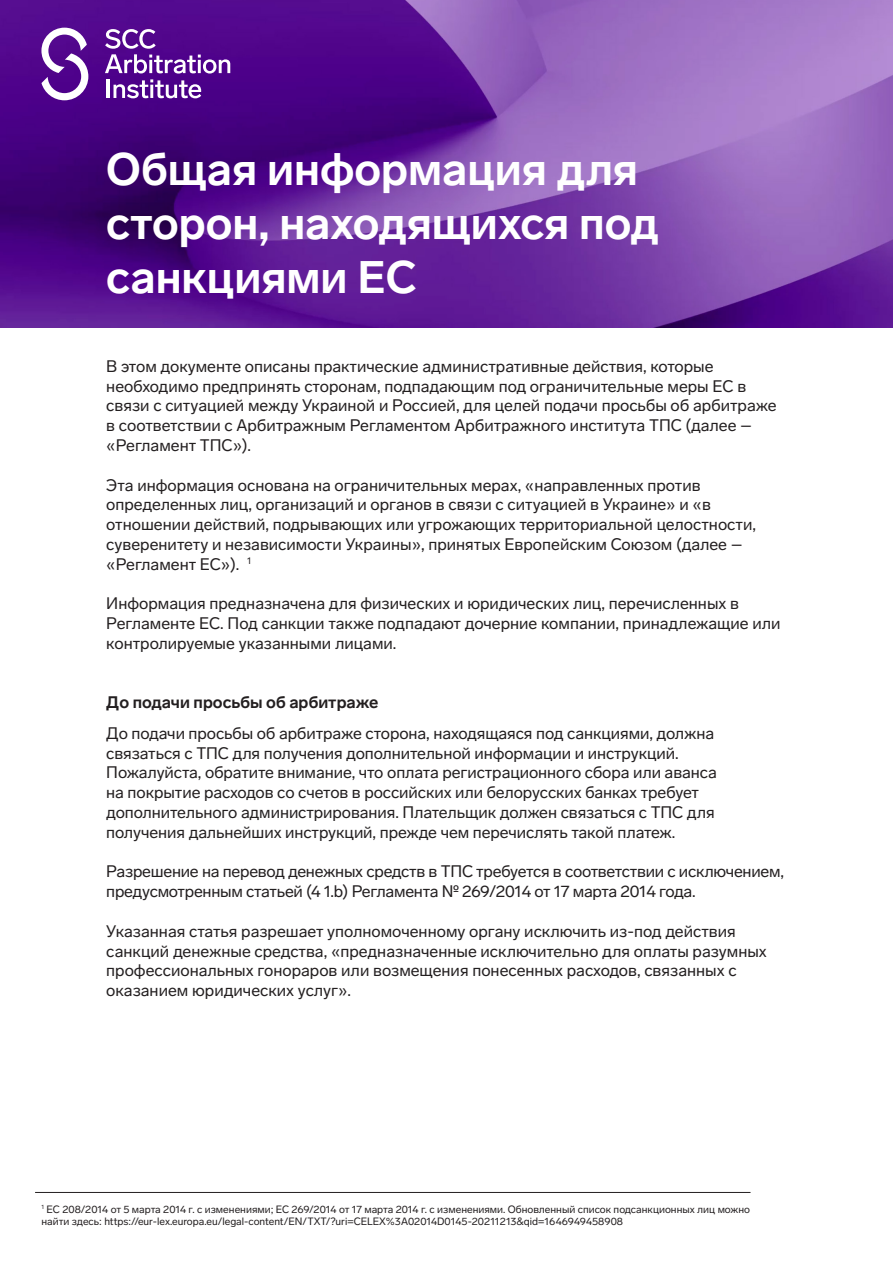
<style>
.page{position:relative;width:893px;height:1263px;background:#fff}
.page>*{position:absolute;margin:0;border:0;box-sizing:border-box;transform-origin:0 0}
.t1{font:700 45px/54px "Lab Grotesque";color:#fff}
.t2{font:16.5px/19.8px "Lab Grotesque";color:#231f20}
.t3{font:700 16.5px "Lab Grotesque";color:#231f20}
.t4{font:10.5px/12.6px "Lab Grotesque";color:#231f20}
</style>
<div class="page">
<img style="left:0;top:0;width:893px;height:327px">
<hr style="left:35px;top:1192px;width:715px;height:1px;background:#231f20">
<svg style="left:41px;top:28px;width:47px;height:72px"></svg>
<svg style="left:105px;top:29px;width:125px;height:69px"></svg>
<p class="t1" style="left:106px;top:140px;width:554px">Общая информация для сторон, находящихся под санкциями ЕС</p>
<p class="t2" style="left:106px;top:356px;width:672px">В этом документе описаны практические административные действия, которые необходимо предпринять сторонам, подпадающим под ограничительные меры ЕС в связи с ситуацией между Украиной и Россией, для целей подачи просьбы об арбитраже в соответствии с Арбитражным Регламентом Арбитражного института ТПС (далее – «Регламент ТПС»).</p>
<p class="t2" style="left:106px;top:474px;width:651px">Эта информация основана на ограничительных мерах, «направленных против определенных лиц, организаций и органов в связи с ситуацией в Украине» и «в отношении действий, подрывающих или угрожающих территориальной целостности, суверенитету и независимости Украины», принятых Европейским Союзом (далее – «Регламент ЕС»). <sup>1</sup></p>
<p class="t2" style="left:106px;top:593px;width:676px">Информация предназначена для физических и юридических лиц, перечисленных в<br>Регламенте ЕС. Под санкции также подпадают дочерние компании, принадлежащие или контролируемые указанными лицами.</p>
<p class="t3" style="left:106px;top:691px;width:273px">До подачи просьбы об арбитраже</p>
<p class="t2" style="left:106px;top:722px;width:609px">До подачи просьбы об арбитраже сторона, находящаяся под санкциями, должна связаться с ТПС для получения дополнительной информации и инструкций.</p>
<p class="t2" style="left:106px;top:762px;width:612px">Пожалуйста, обратите внимание, что оплата регистрационного сбора или аванса на покрытие расходов со счетов в российских или белорусских банках требует дополнительного администрирования. Плательщик должен связаться с ТПС для получения дальнейших инструкций, прежде чем перечислять такой платеж.</p>
<p class="t2" style="left:106px;top:861px;width:679px">Разрешение на перевод денежных средств в ТПС требуется в соответствии с исключением, предусмотренным статьей (4 1.b) Регламента № 269/2014 от 17 марта 2014 года.</p>
<p class="t2" style="left:106px;top:920px;width:662px">Указанная статья разрешает уполномоченному органу исключить из-под действия санкций денежные средства, «предназначенные исключительно для оплаты разумных профессиональных гонораров или возмещения понесенных расходов, связанных с оказанием юридических услуг».</p>
<p class="t4" style="left:41px;top:1202px;width:710px"><sup>1</sup> EC 208/2014 от 5 марта 2014 г. с изменениями; EC 269/2014 от 17 марта 2014 г. с изменениями. Обновленный список подсанкционных лиц можно найти здесь: https://eur-lex.europa.eu/legal-content/EN/TXT/?uri=CELEX%3A02014D0145-20211213&amp;qid=1646949458908</p>
</div>
